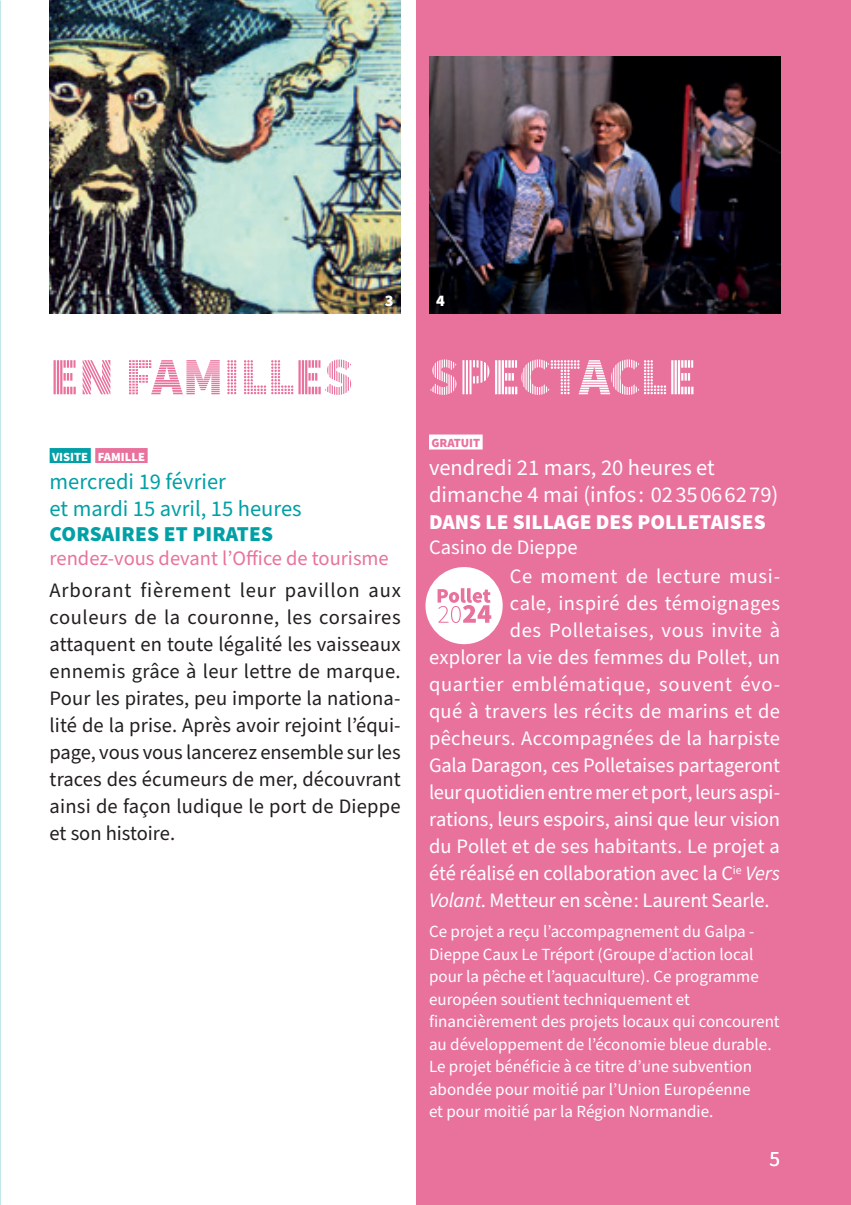
<style>
.page{position:relative;width:851px;height:1205px;background:#fff}
.page>*{position:absolute;margin:0;border:0;box-sizing:border-box;transform-origin:0 0}
.t1{font:900 52.5px "Source Sans Pro DISPLAYV2";color:#e9729d}
.t2{font:900 52.5px "Source Sans Pro DISPLAYV2";color:#fff}
.t3{font:22.5px/27px "Source Sans Pro";color:#fff}
.t4{font:22.5px/27px "Source Sans Pro";color:#00a0a6}
.t5{font:900 21.25px "Source Sans Pro";color:#fff}
.t6{font:900 21.25px "Source Sans Pro";letter-spacing:.01em;color:#00a0a6}
.t7{font:21.25px "Source Sans Pro";color:#fff}
.t8{font:20.5px "Source Sans Pro";letter-spacing:.005em;color:#fff}
.t9{font:20.5px/27px "Source Sans Pro";letter-spacing:.005em;color:#231f20;text-align:justify}
.t10{font:20.5px "Source Sans Pro";letter-spacing:-.015em;color:#fff}
.t11{font:20.5px/29.5px "Source Sans Pro";letter-spacing:.03em;color:#fff}
.t12{font:20.5px "Source Sans Pro";color:#e9729d}
.t13{font:20.5px "Source Sans Pro";letter-spacing:.035em;color:#fff}
.t14{font:17px/22.5px "Source Sans Pro";color:#fff}
.t15{font:900 16.25px "Source Sans Pro";color:#fff}
.t16{font:900 12.5px "Source Sans Pro";color:#fff}
.t17{font:900 12.5px "Source Sans Pro";color:#e9729d}
.s1{font-style:italic}
</style>
<div class="page">
<div style="left:416px;top:0;width:434px;height:1205px;background:#e9729d"></div>
<img style="left:50px;top:0;width:350px;height:313px">
<div style="left:50px;top:448px;width:41px;height:15px;background:#00a0a6"></div>
<div style="left:95px;top:448px;width:53px;height:15px;background:#e9729d"></div>
<div style="left:429px;top:434px;width:53px;height:15px;background:#fff"></div>
<img style="left:429px;top:57px;width:351px;height:256px">
<svg style="left:425px;top:567px;width:77px;height:77px"></svg>
<p class="t15" style="left:385px;top:289px;width:10px">3</p>
<p class="t15" style="left:436px;top:289px;width:10px">4</p>
<h1 class="t1" style="left:50px;top:350px;width:305px">EN FAMILLES</h1>
<h1 class="t2" style="left:429px;top:350px;width:269px">SPECTACLE</h1>
<p class="t16" style="left:52px;top:448px;width:94px">VISITE FAMILLE</p>
<h2 class="t4" style="left:50px;top:468px;width:253px">mercredi 19 février<br>et mardi 15 avril, 15 heures</h2>
<p class="t6" style="left:50px;top:519px;width:225px">CORSAIRES ET PIRATES</p>
<p class="t12" style="left:50px;top:545px;width:340px">rendez-vous devant l’Office de tourisme</p>
<p class="t9" style="left:50px;top:577px;width:352px">Arborant fièrement leur pavillon aux couleurs de la couronne, les corsaires attaquent en toute légalité les vaisseaux ennemis grâce à leur lettre de marque.<br>Pour les pirates, peu importe la nationa&shy;lité de la prise. Après avoir rejoint l’équi&shy;page, vous vous lancerez ensemble sur les traces des écumeurs de mer, découvrant ainsi de façon ludique le port de Dieppe et son histoire.</p>
<p class="t17" style="left:431px;top:434px;width:50px">GRATUIT</p>
<h2 class="t3" style="left:429px;top:455px;width:351px">vendredi 21 mars, 20 heures et dimanche 4 mai (infos : 02 35 06 62 79)</h2>
<p class="t5" style="left:429px;top:507px;width:338px">DANS LE SILLAGE DES POLLETAISES</p>
<p class="t11" style="left:509px;top:533px;width:272px;text-indent:-81px">Casino de Dieppe<br>Ce moment de lecture musi-</p>
<p class="t8" style="left:509px;top:590px;width:272px">cale, inspiré des témoignages</p>
<p class="t8" style="left:509px;top:617px;width:272px">des Polletaises, vous invite à</p>
<p class="t8" style="left:429px;top:644px;width:352px">explorer la vie des femmes du Pollet, un</p>
<p class="t13" style="left:429px;top:671px;width:352px">quartier emblématique, souvent évo-</p>
<p class="t8" style="left:429px;top:698px;width:352px">qué à travers les récits de marins et de</p>
<p class="t8" style="left:429px;top:725px;width:352px">pêcheurs. Accompagnées de la harpiste</p>
<p class="t10" style="left:429px;top:752px;width:352px">Gala Daragon, ces Polletaises partageront</p>
<p class="t8" style="left:429px;top:779px;width:352px">leur quotidien entre mer et port, leurs aspi-</p>
<p class="t8" style="left:429px;top:806px;width:352px">rations, leurs espoirs, ainsi que leur vision</p>
<p class="t8" style="left:429px;top:833px;width:352px">du Pollet et de ses habitants. Le projet a</p>
<p class="t8" style="left:429px;top:860px;width:352px">été réalisé en collaboration avec la C<sup>ie</sup> <span class="s1">Vers</span></p>
<p class="t8" style="left:429px;top:887px;width:342px"><span class="s1">Volant</span>. Metteur en scène : Laurent Searle.</p>
<p class="t14" style="left:429px;top:920px;width:352px">Ce projet a reçu l’accompagnement du Galpa - Dieppe Caux Le Tréport (Groupe d’action local pour la pêche et l’aquaculture). Ce programme européen soutient techniquement et financièrement des projets locaux qui concourent au développement de l’économie bleue durable.<br>Le projet bénéficie à ce titre d’une subvention abondée pour moitié par l’Union Européenne<br>et pour moitié par la Région Normandie.</p>
<p class="t7" style="left:769px;top:1144px;width:12px">5</p>
</div>
